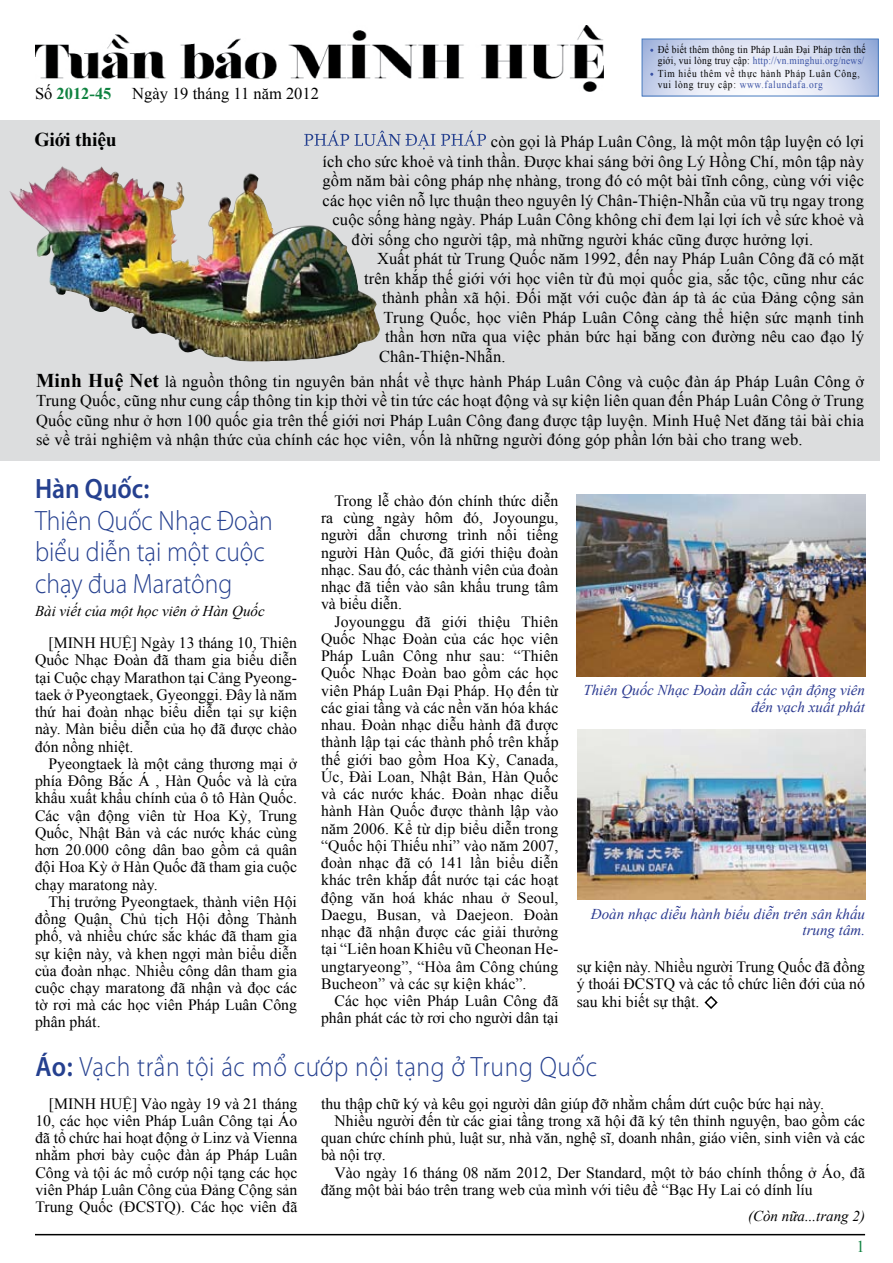
<style>
.page{position:relative;width:893px;height:1263px;background:#fff}
.page>*{position:absolute;margin:0;border:0;box-sizing:border-box;transform-origin:0 0}
.t1{font:300 28.05px/31.5px "Myriad Pro";color:#25408f;scale:.91 1}
.t2{font:300 28.05px "Myriad Pro";letter-spacing:.025em;color:#25408f;scale:.91 1}
.t3{font:600 28.05px "Myriad Pro";color:#25408f;scale:.91 1}
.t4{font:700 19.5px "Times New Roman";letter-spacing:-.01em;color:#000}
.t5{font:16.5px/19.5px "Times New Roman";letter-spacing:.01em;color:#000;text-align:justify}
.t6{font:700 16.5px "Times New Roman";color:#0f8240}
.t7{font:16.5px "Times New Roman";color:#0f8240}
.t8{font:15.75px/17.2px "Times New Roman";color:#000;text-align:justify}
.t9{font:italic 15px/16.5px "Times New Roman";color:#2a3990;text-align:right}
.t10{font:italic 15px "Times New Roman";color:#000}
.t11{font:10.5px/11.2px "Times New Roman";letter-spacing:.025em;color:#000;scale:.9 1}
.t12{font:10.5px/11.2px "Times New Roman";letter-spacing:.07em;color:#000;scale:.9 1}
.s1{color:#3a52a4}
.s2{font-weight:400;color:#000}
.s3{font-weight:700;font-size:19.5px}
.s4{font-weight:600}
</style>
<div class="page">
<hr style="left:35px;top:1234px;width:830px;height:1px;background:#000">
<div style="left:0;top:120px;width:879px;height:340px;background:#dcddde"></div>
<img style="left:36px;top:26px;width:567px;height:66px">
<svg style="left:644px;top:41px;width:233px;height:53px"></svg>
<div style="left:642px;top:39px;width:237px;height:57px;border:1px solid #497cbf"></div>
<svg style="left:441px;top:131px;width:45px;height:15px"></svg>
<svg style="left:304px;top:131px;width:131px;height:18px"></svg>
<img style="left:9px;top:166px;width:371px;height:195px">
<svg style="left:704px;top:996px;width:14px;height:13px"></svg>
<img style="left:578px;top:730px;width:287px;height:170px">
<img style="left:577px;top:494px;width:288px;height:182px">
<p class="t11" style="left:658px;top:44px;width:233px">Để biết thêm thông tin Pháp Luân Đại Pháp trên thế giới, vui lòng truy cập: <span class="s1">http://vn.minghui.org/news/</span></p>
<p class="t12" style="left:658px;top:68px;width:226px">Tìm hiểu thêm về thực hành Pháp Luân Công, vui lòng truy cập: <span class="s1">www.falundafa.org</span></p>
<p class="t6" style="left:35px;top:82px;width:78px"><span class="s2">Số</span> 2012-45</p>
<p class="t5" style="left:132px;top:84px;width:188px">Ngày 19 tháng 11 năm 2012</p>
<p class="t4" style="left:34px;top:126px;width:84px">Giới thiệu</p>
<p class="t5" style="left:491px;top:132px;width:374px">còn gọi là Pháp Luân Công, là một môn tập luyện có lợi</p>
<p class="t5" style="left:323px;top:151px;width:543px">ích cho sức khoẻ và tinh thần. Được khai sáng bởi ông Lý Hồng Chí, môn tập này</p>
<p class="t5" style="left:323px;top:171px;width:543px">gồm năm bài công pháp nhẹ nhàng, trong đó có một bài tĩnh công, cùng với việc</p>
<p class="t5" style="left:323px;top:190px;width:543px">các học viên nỗ lực thuận theo nguyên lý Chân-Thiện-Nhẫn của vũ trụ ngay trong</p>
<p class="t5" style="left:332px;top:210px;width:533px">cuộc sống hàng ngày. Pháp Luân Công không chỉ đem lại lợi ích về sức khoẻ và</p>
<p class="t5" style="left:352px;top:229px;width:463px">đời sống cho người tập, mà những người khác cũng được hưởng lợi.</p>
<p class="t5" style="left:377px;top:249px;width:488px">Xuất phát từ Trung Quốc năm 1992, đến nay Pháp Luân Công đã có mặt</p>
<p class="t5" style="left:364px;top:268px;width:502px">trên khắp thế giới với học viên từ đủ mọi quốc gia, sắc tộc, cũng như các</p>
<p class="t5" style="left:382px;top:288px;width:484px">thành phần xã hội. Đối mặt với cuộc đàn áp tà ác của Đảng cộng sản</p>
<p class="t5" style="left:383px;top:307px;width:482px">Trung Quốc, học viên Pháp Luân Công càng thể hiện sức mạnh tinh</p>
<p class="t5" style="left:385px;top:327px;width:481px">thần hơn nữa qua việc phản bức hại bằng con đường nêu cao đạo lý</p>
<p class="t5" style="left:379px;top:346px;width:128px">Chân-Thiện-Nhẫn.</p>
<p class="t5" style="left:36px;top:371px;width:830px"><span class="s3">Minh Huệ Net</span> là nguồn thông tin nguyên bản nhất về thực hành Pháp Luân Công và cuộc đàn áp Pháp Luân Công ở Trung Quốc, cũng như cung cấp thông tin kịp thời về tin tức các hoạt động và sự kiện liên quan đến Pháp Luân Công ở Trung Quốc cũng như ở hơn 100 quốc gia trên thế giới nơi Pháp Luân Công đang được tập luyện. Minh Huệ Net đăng tải bài chia sẻ về trải nghiệm và nhận thức của chính các học viên, vốn là những người đóng góp phần lớn bài cho trang web.</p>
<h1 class="t3" style="left:35px;top:471px;width:127px">Hàn Quốc:</h1>
<h1 class="t1" style="left:35px;top:504px;width:263px">Thiên Quốc Nhạc Đoàn biểu diễn tại một cuộc chạy đua Maratông</h1>
<p class="t8" style="left:35px;top:634px;width:264px;text-indent:13px">[MINH HUỆ] Ngày 13 tháng 10, Thiên Quốc Nhạc Đoàn đã tham gia biểu diễn tại Cuộc chạy Marathon tại Cảng Pyeong&shy;taek ở Pyeongtaek, Gyeonggi. Đây là năm thứ hai đoàn nhạc biểu diễn tại sự kiện này. Màn biểu diễn của họ đã được chào đón nồng nhiệt.</p>
<p class="t8" style="left:35px;top:755px;width:264px;text-indent:13px">Pyeongtaek là một cảng thương mại ở phía Đông Bắc Á , Hàn Quốc và là cửa khẩu xuất khẩu chính của ô tô Hàn Quốc.<br>Các vận động viên từ Hoa Kỳ, Trung Quốc, Nhật Bản và các nước khác cùng hơn 20.000 công dân bao gồm cả quân đội Hoa Kỳ ở Hàn Quốc đã tham gia cuộc chạy maratong này.</p>
<p class="t8" style="left:35px;top:893px;width:264px;text-indent:13px">Thị trưởng Pyeongtaek, thành viên Hội đồng Quận, Chủ tịch Hội đồng Thành phố, và nhiều chức sắc khác đã tham gia sự kiện này, và khen ngợi màn biểu diễn của đoàn nhạc. Nhiều công dân tham gia cuộc chạy maratong đã nhận và đọc các tờ rơi mà các học viên Pháp Luân Công phân phát.</p>
<p class="t10" style="left:35px;top:600px;width:231px">Bài viết của một học viên ở Hàn Quốc</p>
<p class="t8" style="left:321px;top:492px;width:239px;text-indent:13px">Trong lễ chào đón chính thức diễn ra cùng ngày hôm đó, Joyoungu, người dẫn chương trình nổi tiếng người Hàn Quốc, đã giới thiệu đoàn nhạc. Sau đó, các thành viên của đoàn nhạc đã tiến vào sân khấu trung tâm và biểu diễn.</p>
<p class="t8" style="left:321px;top:612px;width:239px;text-indent:13px">Joyounggu đã giới thiệu Thiên Quốc Nhạc Đoàn của các học viên Pháp Luân Công như sau: “Thiên Quốc Nhạc Đoàn bao gồm các học viên Pháp Luân Đại Pháp. Họ đến từ các giai tầng và các nền văn hóa khác nhau. Đoàn nhạc diễu hành đã được thành lập tại các thành phố trên khắp thế giới bao gồm Hoa Kỳ, Canada, Úc, Đài Loan, Nhật Bản, Hàn Quốc và các nước khác. Đoàn nhạc diễu hành Hàn Quốc được thành lập vào năm 2006. Kể từ dịp biểu diễn trong “Quốc hội Thiếu nhi” vào năm 2007, đoàn nhạc đã có 141 lần biểu diễn khác trên khắp đất nước tại các hoạt động văn hoá khác nhau ở Seoul, Daegu, Busan, và Daejeon. Đoàn nhạc đã nhận được các giải thưởng tại “Liên hoan Khiêu vũ Cheonan He&shy;ungtaryeong”, “Hòa âm Công chúng Bucheon” và các sự kiện khác”.</p>
<p class="t8" style="left:321px;top:992px;width:239px;text-align:right">Các học viên Pháp Luân Công đã phân phát các tờ rơi cho người dân tại</p>
<p class="t9" style="left:583px;top:682px;width:283px">Thiên Quốc Nhạc Đoàn dẫn các vận động viên đến vạch xuất phát</p>
<p class="t9" style="left:591px;top:905px;width:276px">Đoàn nhạc diễu hành biểu diễn trên sân khấu trung tâm.</p>
<p class="t8" style="left:577px;top:958px;width:290px">sự kiện này. Nhiều người Trung Quốc đã đồng ý thoái ĐCSTQ và các tổ chức liên đới của nó sau khi biết sự thật.</p>
<h1 class="t2" style="left:35px;top:1050px;width:619px"><span class="s4">Áo:</span> Vạch trần tội ác mổ cướp nội tạng ở Trung Quốc</h1>
<p class="t8" style="left:35px;top:1094px;width:264px;text-indent:13px">[MINH HUỆ] Vào ngày 19 và 21 tháng 10, các học viên Pháp Luân Công tại Áo đã tổ chức hai hoạt động ở Linz và Vienna nhằm phơi bày cuộc đàn áp Pháp Luân Công và tội ác mổ cướp nội tạng các học viên Pháp Luân Công của Đảng Cộng sản Trung Quốc (ĐCSTQ). Các học viên đã</p>
<p class="t8" style="left:321px;top:1094px;width:504px">thu thập chữ ký và kêu gọi người dân giúp đỡ nhằm chấm dứt cuộc bức hại này.</p>
<p class="t8" style="left:334px;top:1112px;width:532px">Nhiều người đến từ các giai tầng trong xã hội đã ký tên thỉnh nguyện, bao gồm các</p>
<p class="t8" style="left:321px;top:1129px;width:545px">quan chức chính phủ, luật sư, nhà văn, nghệ sĩ, doanh nhân, giáo viên, sinh viên và các</p>
<p class="t8" style="left:321px;top:1146px;width:66px">bà nội trợ.</p>
<p class="t8" style="left:334px;top:1163px;width:532px">Vào ngày 16 tháng 08 năm 2012, Der Standard, một tờ báo chính thống ở Áo, đã</p>
<p class="t8" style="left:321px;top:1180px;width:493px">đăng một bài báo trên trang web của mình với tiêu đề “Bạc Hy Lai có dính líu</p>
<p class="t10" style="left:748px;top:1206px;width:118px">(Còn nữa...trang 2)</p>
<p class="t7" style="left:856px;top:1236px;width:10px">1</p>
</div>
